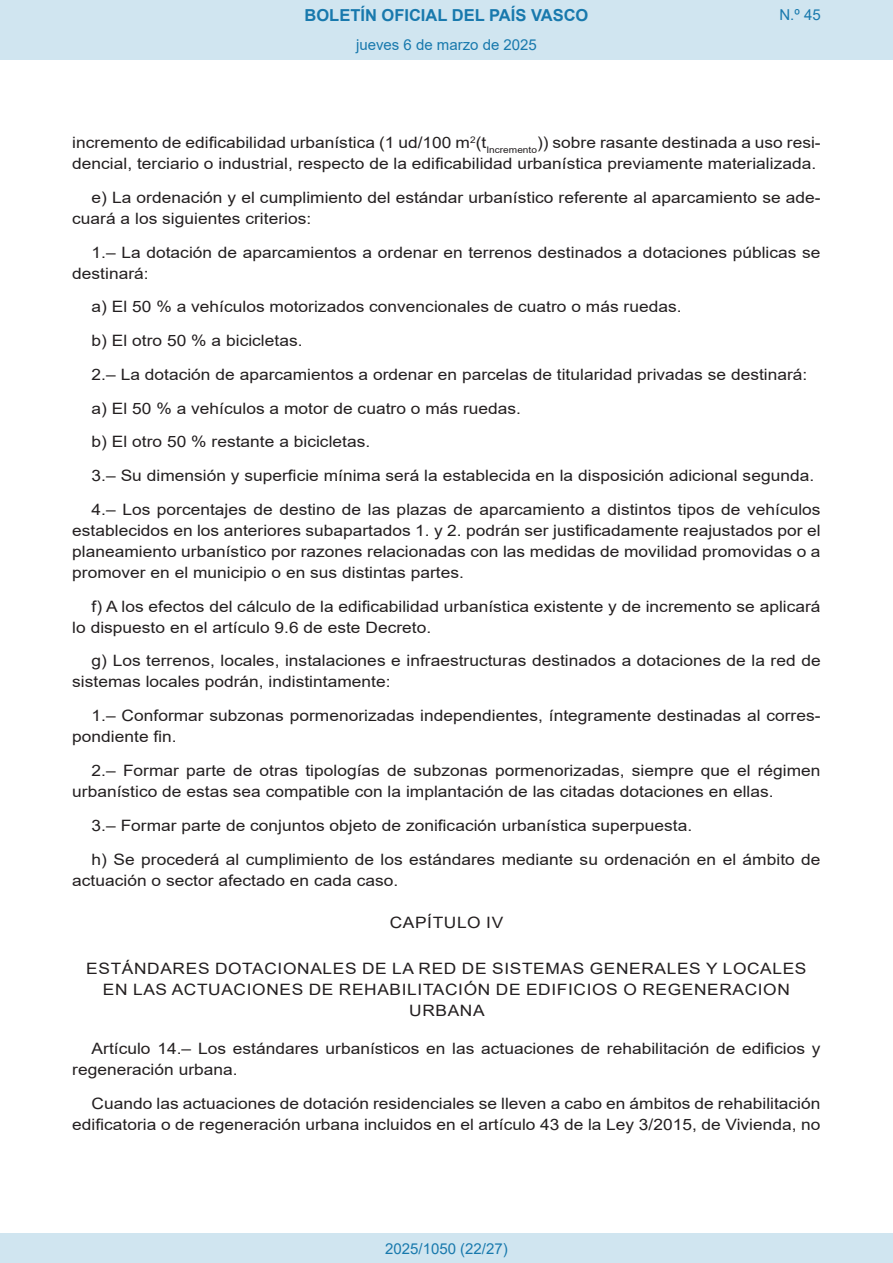
<style>
.page{position:relative;width:893px;height:1263px;background:#fff}
.page>*{position:absolute;margin:0;border:0;box-sizing:border-box;transform-origin:0 0}
.t1{font:700 16.5px "Arial";color:#1879ad}
.BOPVDetalle{font:15.6px/21px "Arial";color:#231f20;scale:1.11 1}
.BOPVClave{font:15.6px/21px "Arial";letter-spacing:.035em;color:#231f20;text-align:center;scale:1.11 1}
.Paginacion_Centro{font:15px "Arial";color:#1879ad}
</style>
<div class="page">
<div style="left:0;top:0;width:893px;height:60px;background:#d0e5f0"></div>
<div style="left:0;top:1233px;width:893px;height:30px;background:#d0e5f0"></div>
<p class="t1" style="left:305px;top:3px;width:285px">BOLETÍN OFICIAL DEL PAÍS VASCO</p>
<p class="Paginacion_Centro" style="left:356px;top:35px;width:182px">jueves 6 de marzo de 2025</p>
<p class="Paginacion_Centro" style="left:779px;top:5px;width:43px">N.º 45</p>
<p class="BOPVDetalle" style="left:72px;top:132px;width:676px">incremento de edificabilidad urbanística (1 ud/100 m<sup>2</sup>(t<sub>Incremento</sub>)) sobre rasante destinada a uso resi&shy;dencial, terciario o industrial, respecto de la edificabilidad urbanística previamente materializada.</p>
<p class="BOPVDetalle" style="left:72px;top:187px;width:676px;text-indent:19px">e) La ordenación y el cumplimiento del estándar urbanístico referente al aparcamiento se ade&shy;cuará a los siguientes criterios:</p>
<p class="BOPVDetalle" style="left:72px;top:242px;width:676px;text-indent:19px">1.– La dotación de aparcamientos a ordenar en terrenos destinados a dotaciones públicas se destinará:</p>
<p class="BOPVDetalle" style="left:92px;top:296px;width:533px">a) El 50 % a vehículos motorizados convencionales de cuatro o más ruedas.</p>
<p class="BOPVDetalle" style="left:92px;top:330px;width:191px">b) El otro 50 % a bicicletas.</p>
<p class="BOPVDetalle" style="left:92px;top:364px;width:646px">2.– La dotación de aparcamientos a ordenar en parcelas de titularidad privadas se destinará:</p>
<p class="BOPVDetalle" style="left:92px;top:398px;width:388px">a) El 50 % a vehículos a motor de cuatro o más ruedas.</p>
<p class="BOPVDetalle" style="left:92px;top:431px;width:252px">b) El otro 50 % restante a bicicletas.</p>
<p class="BOPVDetalle" style="left:92px;top:465px;width:652px">3.– Su dimensión y superficie mínima será la establecida en la disposición adicional segunda.</p>
<p class="BOPVDetalle" style="left:72px;top:499px;width:676px;text-align:justify;text-indent:19px">4.– Los porcentajes de destino de las plazas de aparcamiento a distintos tipos de vehículos establecidos en los anteriores subapartados 1. y 2. podrán ser justificadamente reajustados por el planeamiento urbanístico por razones relacionadas con las medidas de movilidad promovidas o a promover en el municipio o en sus distintas partes.</p>
<p class="BOPVDetalle" style="left:72px;top:596px;width:676px;text-indent:19px">f) A los efectos del cálculo de la edificabilidad urbanística existente y de incremento se aplicará lo dispuesto en el artículo 9.6 de este Decreto.</p>
<p class="BOPVDetalle" style="left:72px;top:650px;width:676px;text-indent:19px">g) Los terrenos, locales, instalaciones e infraestructuras destinados a dotaciones de la red de sistemas locales podrán, indistintamente:</p>
<p class="BOPVDetalle" style="left:72px;top:705px;width:676px;text-indent:19px">1.– Conformar subzonas pormenorizadas independientes, íntegramente destinadas al corres&shy;pondiente fin.</p>
<p class="BOPVDetalle" style="left:72px;top:760px;width:676px;text-indent:19px">2.– Formar parte de otras tipologías de subzonas pormenorizadas, siempre que el régimen urbanístico de estas sea compatible con la implantación de las citadas dotaciones en ellas.</p>
<p class="BOPVDetalle" style="left:92px;top:815px;width:543px">3.– Formar parte de conjuntos objeto de zonificación urbanística superpuesta.</p>
<p class="BOPVDetalle" style="left:72px;top:848px;width:676px;text-indent:19px">h) Se procederá al cumplimiento de los estándares mediante su ordenación en el ámbito de actuación o sector afectado en cada caso.</p>
<p class="BOPVClave" style="left:390px;top:912px;width:104px">CAPÍTULO IV</p>
<p class="BOPVClave" style="left:86px;top:958px;width:650px">ESTÁNDARES DOTACIONALES DE LA RED DE SISTEMAS GENERALES Y LOCALES<br>EN LAS ACTUACIONES DE REHABILITACIÓN DE EDIFICIOS O REGENERACION<br>URBANA</p>
<p class="BOPVDetalle" style="left:72px;top:1038px;width:676px;text-indent:19px">Artículo 14.– Los estándares urbanísticos en las actuaciones de rehabilitación de edificios y regeneración urbana.</p>
<p class="BOPVDetalle" style="left:72px;top:1093px;width:676px;text-align:right">Cuando las actuaciones de dotación residenciales se lleven a cabo en ámbitos de rehabilitación edificatoria o de regeneración urbana incluidos en el artículo 43 de la Ley 3/2015, de Vivienda, no</p>
<p class="Paginacion_Centro" style="left:385px;top:1238px;width:124px">2025/1050 (22/27)</p>
</div>
